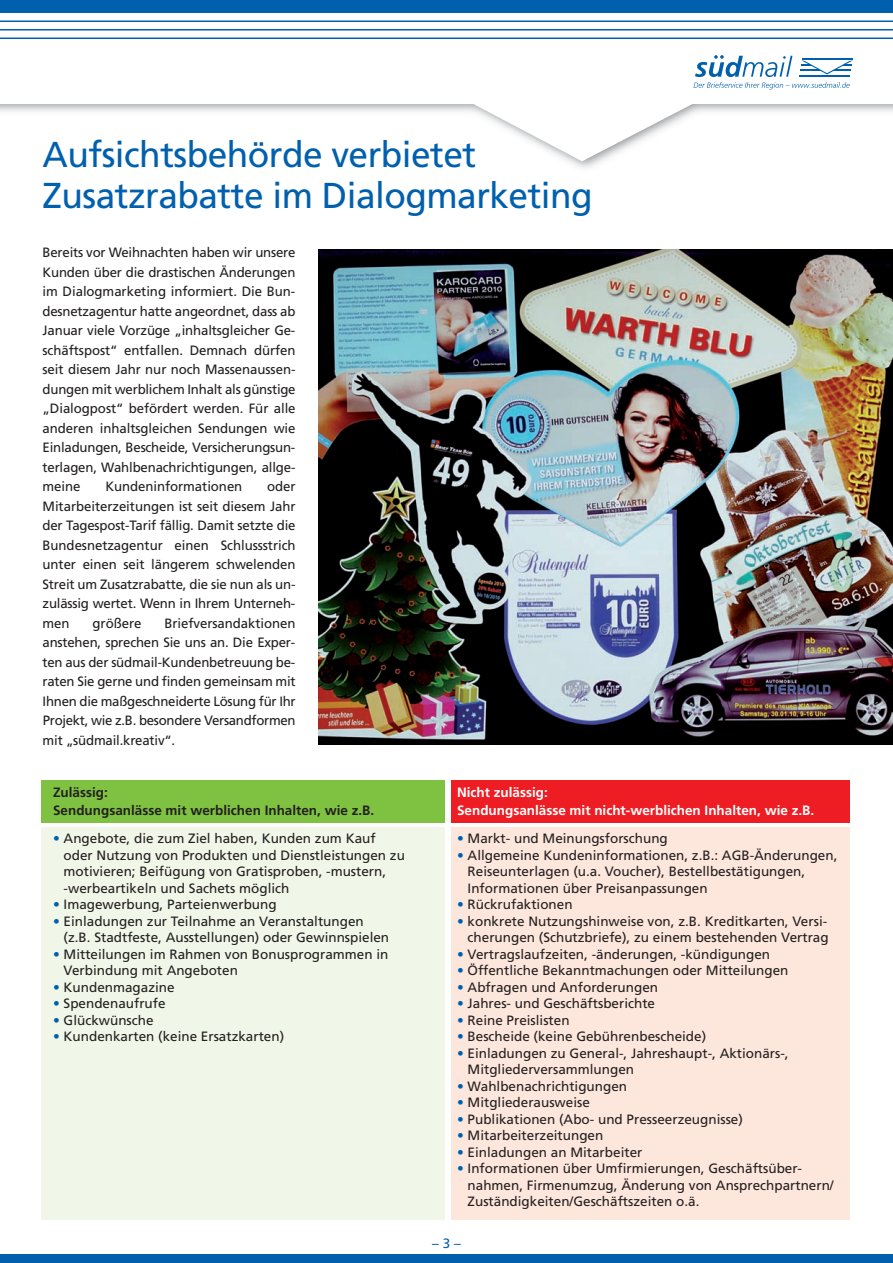
<style>
.page{position:relative;width:893px;height:1263px;background:#fff}
.page>*{position:absolute;margin:0;border:0;box-sizing:border-box;transform-origin:0 0}
.t1{font:36px/40.5px "Frutiger";letter-spacing:-.015em;color:#0160ae}
.t2{font:13.5px/19.5px "Frutiger";color:#231f20}
.t3{font:700 13.5px/18px "Frutiger";color:#fff}
.t4{font:700 13.5px/18px "Frutiger";color:#231f20}
.t5{font:13.5px "Frutiger";color:#0160ae}
.s1{color:#0160ae}
</style>
<div class="page">
<svg style="left:0;top:89px;width:893px;height:72px"></svg>
<svg style="left:693px;top:55px;width:160px;height:34px"></svg>
<div style="left:0;top:0;width:893px;height:13px;background:#0160ae"></div>
<hr style="left:0;top:21px;width:893px;height:1px;background:#0160ae">
<hr style="left:0;top:29px;width:893px;height:2px;background:#0160ae">
<hr style="left:0;top:38px;width:893px;height:1px;background:#0160ae">
<div style="left:0;top:1254px;width:893px;height:9px;background:#0160ae"></div>
<div style="left:41px;top:780px;width:404px;height:43px;background:#7fc241"></div>
<div style="left:41px;top:827px;width:404px;height:392px;background:#f0f7e8"></div>
<div style="left:451px;top:780px;width:398px;height:43px;background:#ee1d23"></div>
<div style="left:451px;top:827px;width:398px;height:392px;background:#fde7dc"></div>
<img style="left:318px;top:249px;width:575px;height:496px">
<h1 class="t1" style="left:43px;top:137px;width:552px">Aufsichtsbehörde verbietet<br>Zusatzrabatte im Dialogmarketing</h1>
<p class="t2" style="left:43px;top:244px;width:255px;text-align:justify">Bereits vor Weihnachten haben wir unsere Kunden über die drastischen Änderungen im Dialogmarketing informiert. Die Bun&shy;desnetzagentur hatte angeordnet, dass ab Januar viele Vorzüge „inhaltsgleicher Ge&shy;schäftspost“ entfallen. Demnach dürfen seit diesem Jahr nur noch Massenaussen&shy;dungen mit werblichem Inhalt als günstige „Dialogpost“ befördert werden. Für alle anderen inhaltsgleichen Sendungen wie Einladungen, Bescheide, Versicherungsun&shy;terlagen, Wahlbenachrichtigungen, allge&shy;meine</p>
<p class="t2" style="left:105px;top:478px;width:139px">Kundeninformationen</p>
<p class="t2" style="left:43px;top:478px;width:255px;text-align:justify;text-indent:225px">oder Mitarbeiterzeitungen ist seit diesem Jahr der Tagespost-Tarif fällig. Damit setzte die Bundesnetzagentur einen Schlussstrich unter einen seit längerem schwelenden Streit um Zusatzrabatte, die sie nun als un&shy;zulässig wertet. Wenn in Ihrem Unterneh&shy;men</p>
<p class="t2" style="left:42px;top:614px;width:255px;text-align:justify;text-indent:122px">Briefversandaktionen anstehen, sprechen Sie uns an. Die Exper&shy;ten aus der südmail-Kundenbetreuung be&shy;raten Sie gerne und finden gemeinsam mit Ihnen die maßgeschneiderte Lösung für Ihr Projekt, wie z.B. besondere Versandformen mit „südmail.kreativ“.</p>
<p class="t2" style="left:93px;top:614px;width:50px">größere</p>
<p class="t4" style="left:53px;top:784px;width:323px">Zulässig:<br>Sendungsanlässe mit werblichen Inhalten, wie z.B.</p>
<p class="t2" style="left:64px;top:831px;width:343px;line-height:16.5px;text-indent:-11px"><span class="s1">•</span> Angebote, die zum Ziel haben, Kunden zum Kauf oder Nutzung von Produkten und Dienstleistungen zu motivieren; Beifügung von Gratisproben, -mustern, -werbeartikeln und Sachets möglich</p>
<p class="t2" style="left:53px;top:896px;width:225px"><span class="s1">•</span> Imagewerbung, Parteienwerbung</p>
<p class="t2" style="left:64px;top:914px;width:327px;line-height:16.5px;text-indent:-11px"><span class="s1">•</span> Einladungen zur Teilnahme an Veranstaltungen (z.B. Stadtfeste, Ausstellungen) oder Gewinnspielen</p>
<p class="t2" style="left:64px;top:947px;width:326px;line-height:16.5px;text-indent:-11px"><span class="s1">•</span> Mitteilungen im Rahmen von Bonusprogrammen in<br>Verbindung mit Angeboten</p>
<p class="t2" style="left:53px;top:978px;width:123px"><span class="s1">•</span> Kundenmagazine</p>
<p class="t2" style="left:53px;top:995px;width:114px"><span class="s1">•</span> Spendenaufrufe</p>
<p class="t2" style="left:53px;top:1011px;width:102px"><span class="s1">•</span> Glückwünsche</p>
<p class="t2" style="left:53px;top:1028px;width:233px"><span class="s1">•</span> Kundenkarten (keine Ersatzkarten)</p>
<p class="t3" style="left:457px;top:784px;width:359px">Nicht zulässig:<br>Sendungsanlässe mit nicht-werblichen Inhalten, wie z.B.</p>
<p class="t2" style="left:457px;top:830px;width:212px"><span class="s1">•</span> Markt- und Meinungsforschung</p>
<p class="t2" style="left:468px;top:848px;width:371px;line-height:16.5px;text-indent:-11px"><span class="s1">•</span> Allgemeine Kundeninformationen, z.B.: AGB-Änderungen,<br>Reiseunterlagen (u.a. Voucher), Bestellbestätigungen,<br>Informationen über Preisanpassungen</p>
<p class="t2" style="left:457px;top:896px;width:117px"><span class="s1">•</span> Rückrufaktionen</p>
<p class="t2" style="left:457px;top:914px;width:373px;line-height:16.5px;text-align:right"><span class="s1">•</span> konkrete Nutzungshinweise von, z.B. Kreditkarten, Versi&shy;cherungen (Schutzbriefe), zu einem bestehenden Vertrag</p>
<p class="t2" style="left:457px;top:945px;width:315px"><span class="s1">•</span> Vertragslaufzeiten, -änderungen, -kündigungen</p>
<p class="t2" style="left:457px;top:962px;width:333px"><span class="s1">•</span> Öffentliche Bekanntmachungen oder Mitteilungen</p>
<p class="t2" style="left:457px;top:978px;width:203px"><span class="s1">•</span> Abfragen und Anforderungen</p>
<p class="t2" style="left:457px;top:995px;width:200px"><span class="s1">•</span> Jahres- und Geschäftsberichte</p>
<p class="t2" style="left:457px;top:1011px;width:114px"><span class="s1">•</span> Reine Preislisten</p>
<p class="t2" style="left:457px;top:1028px;width:251px"><span class="s1">•</span> Bescheide (keine Gebührenbescheide)</p>
<p class="t2" style="left:468px;top:1046px;width:323px;line-height:16.5px;text-indent:-11px"><span class="s1">•</span> Einladungen zu General-, Jahreshaupt-, Aktionärs-,<br>Mitgliederversammlungen</p>
<p class="t2" style="left:457px;top:1077px;width:172px"><span class="s1">•</span> Wahlbenachrichtigungen</p>
<p class="t2" style="left:457px;top:1094px;width:134px"><span class="s1">•</span> Mitgliederausweise</p>
<p class="t2" style="left:457px;top:1110px;width:287px"><span class="s1">•</span> Publikationen (Abo- und Presseerzeugnisse)</p>
<p class="t2" style="left:457px;top:1127px;width:148px"><span class="s1">•</span> Mitarbeiterzeitungen</p>
<p class="t2" style="left:457px;top:1143px;width:187px"><span class="s1">•</span> Einladungen an Mitarbeiter</p>
<p class="t2" style="left:468px;top:1161px;width:368px;line-height:16.5px;text-indent:-11px"><span class="s1">•</span> Informationen über Umfirmierungen, Geschäftsüber&shy;nahmen, Firmenumzug, Änderung von Ansprechpartnern/<br>Zuständigkeiten/Geschäftszeiten o.ä.</p>
<p class="t5" style="left:432px;top:1237px;width:30px">– 3 –</p>
</div>
